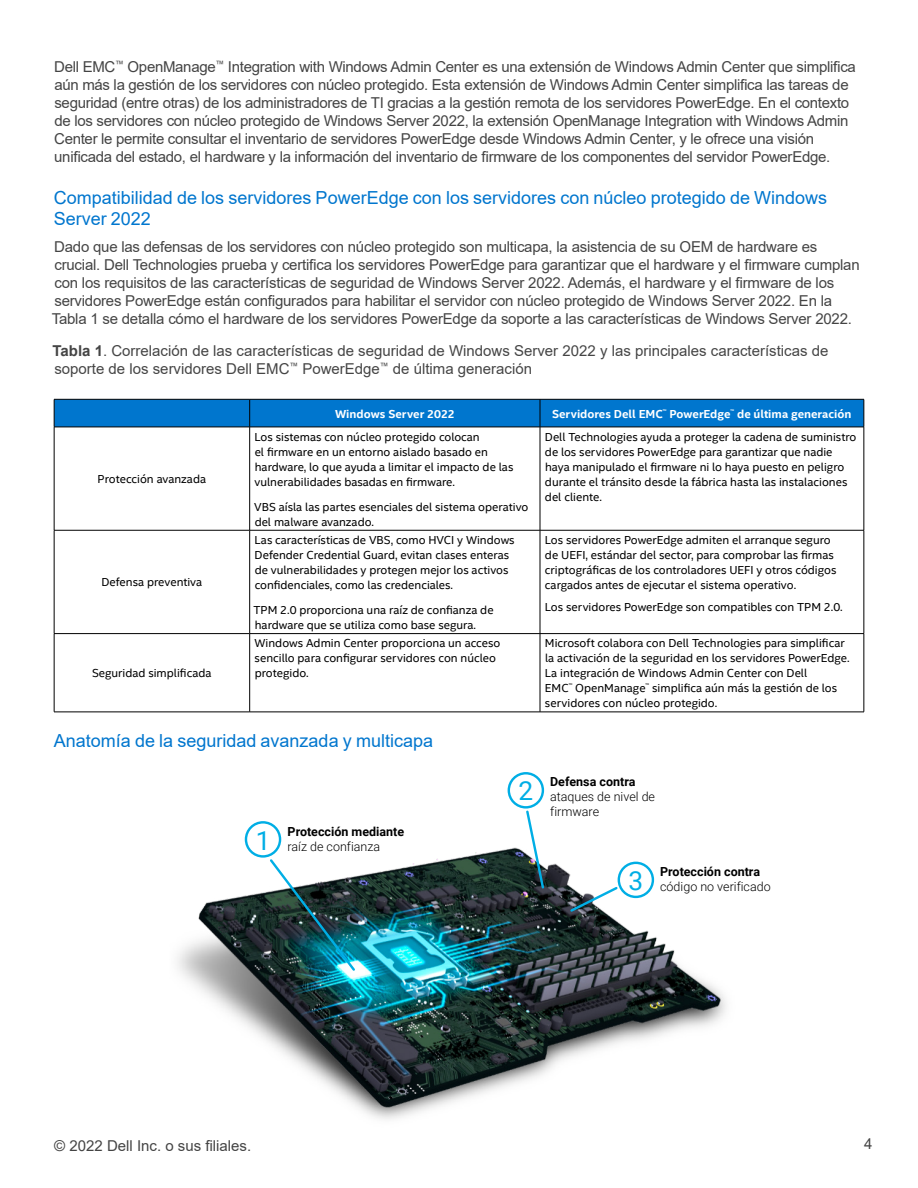
<style>
.page{position:relative;width:918px;height:1188px;background:#fff}
.page>*{position:absolute;margin:0;border:0;box-sizing:border-box;transform-origin:0 0}
.t1{font:26.25px "Roboto";color:#00aee5}
.Paragraph_subhead_12{font:18px/21px "Arial";color:#0076ce}
.Body_copy_Dell_Dark_Gray_10_12{font:15px/18px "Arial";letter-spacing:-.02em;color:#444}
.t2{font:15px/18px "Arial";color:#454545}
.Body_copy_Dell_Dark_Gray_10_12-2{font:15px "Arial";color:#444}
.t3{font:300 12.45px/15px "Roboto";color:#000}
.t4{font:700 12.45px/15px "Roboto";color:#000}
.Body{font:11.7px/15px "Intel Clear";color:#000}
.Body-2{font:700 11.7px "Intel Clear";color:#fff}
.s1{font-weight:700}
.s2{font-weight:300}
</style>
<div class="page">
<svg style="left:54px;top:399px;width:811px;height:28px;background:#0170c3"></svg>
<hr style="left:54px;top:427px;width:196px;height:1px;background:#000">
<hr style="left:54px;top:427px;width:1px;height:103px;background:#000">
<hr style="left:250px;top:427px;width:290px;height:1px;background:#000">
<hr style="left:249px;top:427px;width:1px;height:103px;background:#000">
<hr style="left:540px;top:427px;width:324px;height:1px;background:#000">
<hr style="left:540px;top:427px;width:1px;height:103px;background:#000">
<hr style="left:864px;top:427px;width:1px;height:103px;background:#000">
<hr style="left:54px;top:530px;width:196px;height:1px;background:#000">
<hr style="left:54px;top:530px;width:1px;height:103px;background:#000">
<hr style="left:250px;top:530px;width:290px;height:1px;background:#000">
<hr style="left:249px;top:530px;width:1px;height:103px;background:#000">
<hr style="left:540px;top:530px;width:324px;height:1px;background:#000">
<hr style="left:540px;top:530px;width:1px;height:103px;background:#000">
<hr style="left:864px;top:530px;width:1px;height:103px;background:#000">
<hr style="left:54px;top:633px;width:196px;height:1px;background:#000">
<hr style="left:54px;top:634px;width:1px;height:78px;background:#000">
<hr style="left:250px;top:633px;width:290px;height:1px;background:#000">
<hr style="left:249px;top:634px;width:1px;height:78px;background:#000">
<hr style="left:540px;top:633px;width:324px;height:1px;background:#000">
<hr style="left:540px;top:634px;width:1px;height:78px;background:#000">
<hr style="left:864px;top:634px;width:1px;height:78px;background:#000">
<hr style="left:54px;top:712px;width:196px;height:1px;background:#000">
<hr style="left:250px;top:712px;width:290px;height:1px;background:#000">
<hr style="left:540px;top:712px;width:324px;height:1px;background:#000">
<img style="left:177px;top:772px;width:549px;height:347px">
<div style="left:245px;top:821px;width:36px;height:37px;border:2px solid #00aee5;border-radius:50%"></div>
<img style="left:268px;top:857px;width:89px;height:116px">
<div style="left:618px;top:862px;width:36px;height:36px;border:2px solid #00aee5;border-radius:50%"></div>
<svg style="left:568px;top:885px;width:52px;height:29px"></svg>
<div style="left:508px;top:772px;width:36px;height:37px;border:2px solid #00aee5;border-radius:50%"></div>
<svg style="left:524px;top:809px;width:22px;height:81px"></svg>
<p class="Body_copy_Dell_Dark_Gray_10_12" style="left:54px;top:58px;width:803px">Dell EMC<sup>™</sup> OpenManage<sup>™</sup> Integration with Windows Admin Center es una extensión de Windows Admin Center que simplifica aún más la gestión de los servidores con núcleo protegido. Esta extensión de Windows Admin Center simplifica las tareas de seguridad (entre otras) de los administradores de TI gracias a la gestión remota de los servidores PowerEdge. En el contexto de los servidores con núcleo protegido de Windows Server 2022, la extensión OpenManage Integration with Windows Admin Center le permite consultar el inventario de servidores PowerEdge desde Windows Admin Center, y le ofrece una visión unificada del estado, el hardware y la información del inventario de firmware de los componentes del servidor PowerEdge.</p>
<p class="Paragraph_subhead_12" style="left:54px;top:187px;width:775px">Compatibilidad de los servidores PowerEdge con los servidores con núcleo protegido de Windows<br>Server 2022</p>
<p class="Body_copy_Dell_Dark_Gray_10_12" style="left:52px;top:238px;width:810px">Dado que las defensas de los servidores con núcleo protegido son multicapa, la asistencia de su OEM de hardware es crucial. Dell Technologies prueba y certifica los servidores PowerEdge para garantizar que el hardware y el firmware cumplan con los requisitos de las características de seguridad de Windows Server 2022. Además, el hardware y el firmware de los servidores PowerEdge están configurados para habilitar el servidor con núcleo protegido de Windows Server 2022. En la Tabla 1 se detalla cómo el hardware de los servidores PowerEdge da soporte a las características de Windows Server 2022.</p>
<p class="t2" style="left:53px;top:341px;width:777px"><span class="s1">Tabla 1</span>. Correlación de las características de seguridad de Windows Server 2022 y las principales características de soporte de los servidores Dell EMC<sup>™</sup> PowerEdge<sup>™</sup> de última generación</p>
<p class="Body-2" style="left:335px;top:405px;width:121px">Windows Server 2022</p>
<p class="Body-2" style="left:552px;top:405px;width:301px">Servidores Dell EMC<sup>™</sup> PowerEdge<sup>™</sup> de última generación</p>
<p class="Body" style="left:98px;top:471px;width:110px">Protección avanzada</p>
<p class="Body" style="left:101px;top:574px;width:102px">Defensa preventiva</p>
<p class="Body" style="left:255px;top:429px;width:260px">Los sistemas con núcleo protegido colocan<br>el firmware en un entorno aislado basado en hardware, lo que ayuda a limitar el impacto de las vulnerabilidades basadas en firmware.</p>
<p class="Body" style="left:254px;top:499px;width:276px">VBS aísla las partes esenciales del sistema operativo del malware avanzado.</p>
<p class="Body" style="left:255px;top:532px;width:262px">Las características de VBS, como HVCI y Windows Defender Credential Guard, evitan clases enteras de vulnerabilidades y protegen mejor los activos confidenciales, como las credenciales.</p>
<p class="Body" style="left:253px;top:602px;width:242px">TPM 2.0 proporciona una raíz de confianza de hardware que se utiliza como base segura.</p>
<p class="Body" style="left:545px;top:429px;width:313px">Dell Technologies ayuda a proteger la cadena de suministro de los servidores PowerEdge para garantizar que nadie haya manipulado el firmware ni lo haya puesto en peligro durante el tránsito desde la fábrica hasta las instalaciones del cliente.</p>
<p class="Body" style="left:545px;top:532px;width:293px">Los servidores PowerEdge admiten el arranque seguro de UEFI, estándar del sector, para comprobar las firmas criptográficas de los controladores UEFI y otros códigos cargados antes de ejecutar el sistema operativo.</p>
<p class="Body" style="left:545px;top:599px;width:299px">Los servidores PowerEdge son compatibles con TPM 2.0.</p>
<p class="Body" style="left:255px;top:635px;width:247px">Windows Admin Center proporciona un acceso sencillo para configurar servidores con núcleo protegido.</p>
<p class="Body" style="left:545px;top:635px;width:306px">Microsoft colabora con Dell Technologies para simplificar la activación de la seguridad en los servidores PowerEdge.<br>La integración de Windows Admin Center con Dell<br>EMC<sup>™</sup> OpenManage<sup>™</sup> simplifica aún más la gestión de los servidores con núcleo protegido.</p>
<p class="Paragraph_subhead_12" style="left:54px;top:730px;width:381px">Anatomía de la seguridad avanzada y multicapa</p>
<p class="Body" style="left:92px;top:665px;width:121px">Seguridad simplificada</p>
<p class="t1" style="left:256px;top:822px;width:16px">1</p>
<p class="t4" style="left:288px;top:823px;width:118px">Protección mediante <span class="s2">raíz de confianza</span></p>
<p class="Body_copy_Dell_Dark_Gray_10_12-2" style="left:54px;top:1136px;width:198px">© 2022 Dell Inc. o sus filiales.</p>
<p class="t1" style="left:519px;top:773px;width:16px">2</p>
<p class="t3" style="left:550px;top:774px;width:106px"><span class="s1">Defensa contra </span>ataques de nivel de firmware</p>
<p class="t1" style="left:629px;top:862px;width:16px">3</p>
<p class="t3" style="left:660px;top:864px;width:112px"><span class="s1">Protección contra </span>código no verificado</p>
<p class="Body_copy_Dell_Dark_Gray_10_12" style="left:864px;top:1135px;width:10px">4</p>
</div>
